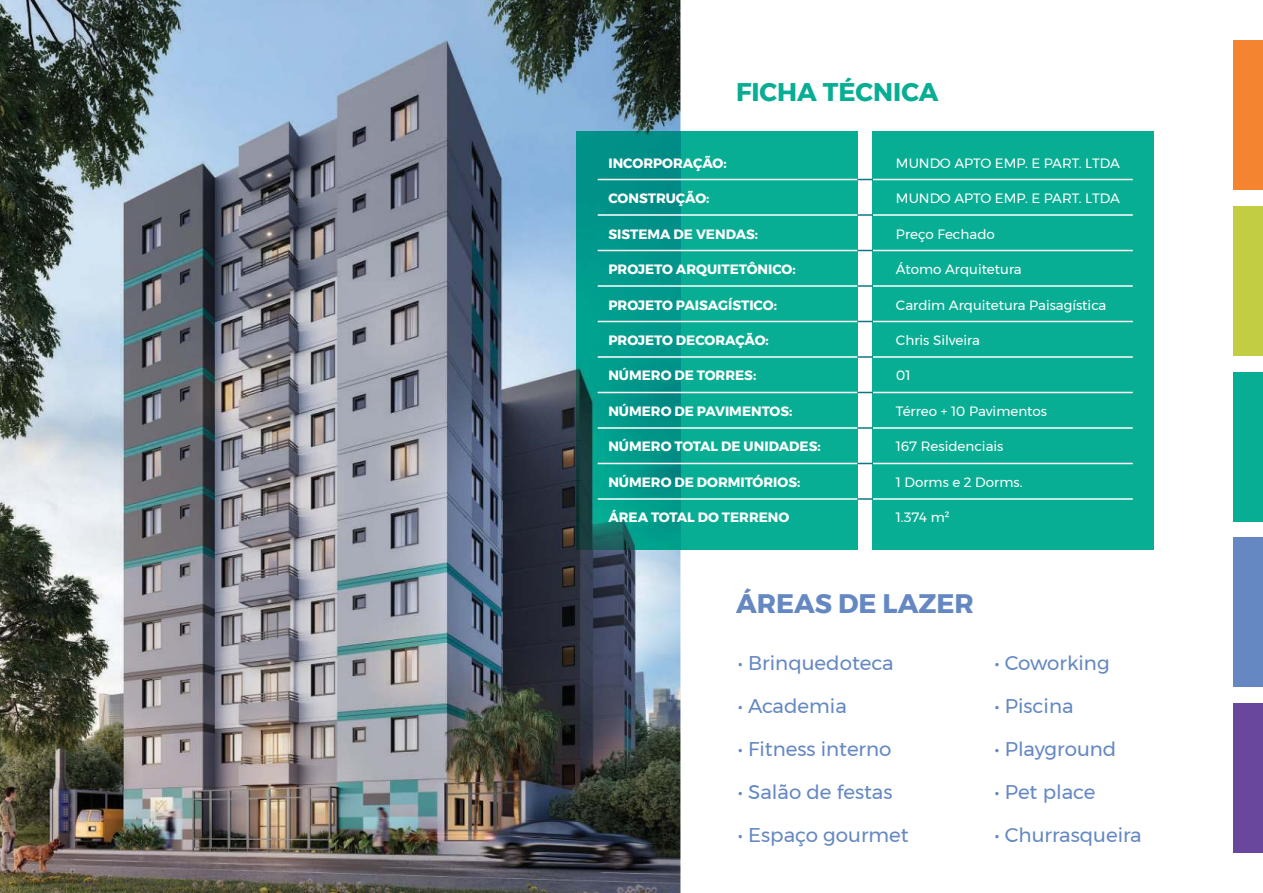
<style>
.page{position:relative;width:1263px;height:893px;background:#fff}
.page>*{position:absolute;margin:0;border:0;box-sizing:border-box;transform-origin:0 0}
.t1{font:700 26.7px "Montserrat";color:#6588c3}
.t2{font:700 25.5px "Montserrat";color:#07ae93}
.t3{font:19.8px/43px "Montserrat";color:#6588c3}
.t4{font:700 13.5px "Montserrat";color:#fff}
.t5{font:13.5px "Montserrat";color:#fff}
</style>
<div class="page">
<img style="left:0;top:0;width:680px;height:893px">
<div style="left:1234px;top:40px;width:29px;height:149px;background:#f58431"></div>
<div style="left:1234px;top:206px;width:29px;height:149px;background:#c3cd42"></div>
<div style="left:1234px;top:372px;width:29px;height:149px;background:#07ae93"></div>
<div style="left:1234px;top:538px;width:29px;height:149px;background:#6588c3"></div>
<div style="left:1234px;top:704px;width:29px;height:149px;background:#68479c"></div>
<div style="left:680px;top:131px;width:177px;height:418px;background:#07ae93"></div>
<img style="left:576px;top:131px;width:104px;height:418px">
<div style="left:873px;top:131px;width:281px;height:418px;background:#07ae93"></div>
<hr style="left:598px;top:179px;width:259px;height:1px;background:#fff">
<hr style="left:873px;top:179px;width:260px;height:1px;background:#fff">
<svg style="left:857px;top:179px;width:16px;height:1px"></svg>
<hr style="left:598px;top:214px;width:259px;height:2px;background:#fff">
<hr style="left:873px;top:214px;width:260px;height:2px;background:#fff">
<svg style="left:857px;top:214px;width:16px;height:2px"></svg>
<hr style="left:598px;top:250px;width:259px;height:1px;background:#fff">
<hr style="left:873px;top:250px;width:260px;height:1px;background:#fff">
<svg style="left:857px;top:250px;width:16px;height:1px"></svg>
<hr style="left:598px;top:285px;width:259px;height:2px;background:#fff">
<hr style="left:873px;top:285px;width:260px;height:2px;background:#fff">
<svg style="left:857px;top:285px;width:16px;height:2px"></svg>
<hr style="left:598px;top:321px;width:259px;height:1px;background:#fff">
<hr style="left:873px;top:321px;width:260px;height:1px;background:#fff">
<svg style="left:857px;top:321px;width:16px;height:1px"></svg>
<hr style="left:598px;top:356px;width:259px;height:2px;background:#fff">
<hr style="left:873px;top:356px;width:260px;height:2px;background:#fff">
<svg style="left:857px;top:356px;width:16px;height:2px"></svg>
<hr style="left:598px;top:392px;width:259px;height:1px;background:#fff">
<hr style="left:873px;top:392px;width:260px;height:1px;background:#fff">
<svg style="left:857px;top:392px;width:16px;height:1px"></svg>
<hr style="left:598px;top:427px;width:259px;height:2px;background:#fff">
<hr style="left:873px;top:427px;width:260px;height:2px;background:#fff">
<svg style="left:857px;top:427px;width:16px;height:2px"></svg>
<hr style="left:598px;top:463px;width:259px;height:1px;background:#fff">
<hr style="left:873px;top:463px;width:260px;height:1px;background:#fff">
<svg style="left:857px;top:463px;width:16px;height:1px"></svg>
<hr style="left:598px;top:498px;width:259px;height:2px;background:#fff">
<hr style="left:873px;top:498px;width:260px;height:2px;background:#fff">
<svg style="left:857px;top:498px;width:16px;height:2px"></svg>
<h2 class="t2" style="left:736px;top:78px;width:204px">FICHA TÉCNICA</h2>
<p class="t4" style="left:608px;top:156px;width:120px">INCORPORAÇÃO:</p>
<p class="t4" style="left:608px;top:191px;width:103px">CONSTRUÇÃO:</p>
<p class="t4" style="left:608px;top:226px;width:151px">SISTEMA DE VENDAS:</p>
<p class="t4" style="left:608px;top:262px;width:189px">PROJETO ARQUITETÔNICO:</p>
<p class="t4" style="left:608px;top:297px;width:170px">PROJETO PAISAGÍSTICO:</p>
<p class="t4" style="left:608px;top:332px;width:162px">PROJETO DECORAÇÃO:</p>
<p class="t4" style="left:608px;top:368px;width:149px">NÚMERO DE TORRES:</p>
<p class="t4" style="left:608px;top:403px;width:186px">NÚMERO DE PAVIMENTOS:</p>
<p class="t4" style="left:608px;top:439px;width:214px">NÚMERO TOTAL DE UNIDADES:</p>
<p class="t4" style="left:608px;top:474px;width:194px">NÚMERO DE DORMITÓRIOS:</p>
<p class="t4" style="left:608px;top:509px;width:182px">ÁREA TOTAL DO TERRENO</p>
<p class="t5" style="left:896px;top:156px;width:225px">MUNDO APTO EMP. E PART. LTDA</p>
<p class="t5" style="left:896px;top:191px;width:225px">MUNDO APTO EMP. E PART. LTDA</p>
<p class="t5" style="left:896px;top:227px;width:100px">Preço Fechado</p>
<p class="t5" style="left:896px;top:262px;width:127px">Átomo Arquitetura</p>
<p class="t5" style="left:896px;top:297px;width:212px">Cardim Arquitetura Paisagística</p>
<p class="t5" style="left:896px;top:333px;width:85px">Chris Silveira</p>
<p class="t5" style="left:896px;top:368px;width:16px">01</p>
<p class="t5" style="left:896px;top:404px;width:153px">Térreo + 10 Pavimentos</p>
<p class="t5" style="left:896px;top:439px;width:109px">167 Residenciais</p>
<p class="t5" style="left:896px;top:474px;width:128px">1 Dorms e 2 Dorms.</p>
<p class="t5" style="left:896px;top:510px;width:55px">1.374 m²</p>
<h1 class="t1" style="left:736px;top:589px;width:239px">ÁREAS DE LAZER</h1>
<h3 class="t3" style="left:738px;top:642px;width:172px">ï Brinquedoteca<br>ï Academia<br>ï Fitness interno<br>ï Salão de festas<br>ï Espaço gourmet</h3>
<h3 class="t3" style="left:994px;top:642px;width:149px">ï Coworking<br>ï Piscina<br>ï Playground<br>ï Pet place<br>ï Churrasqueira</h3>
</div>
